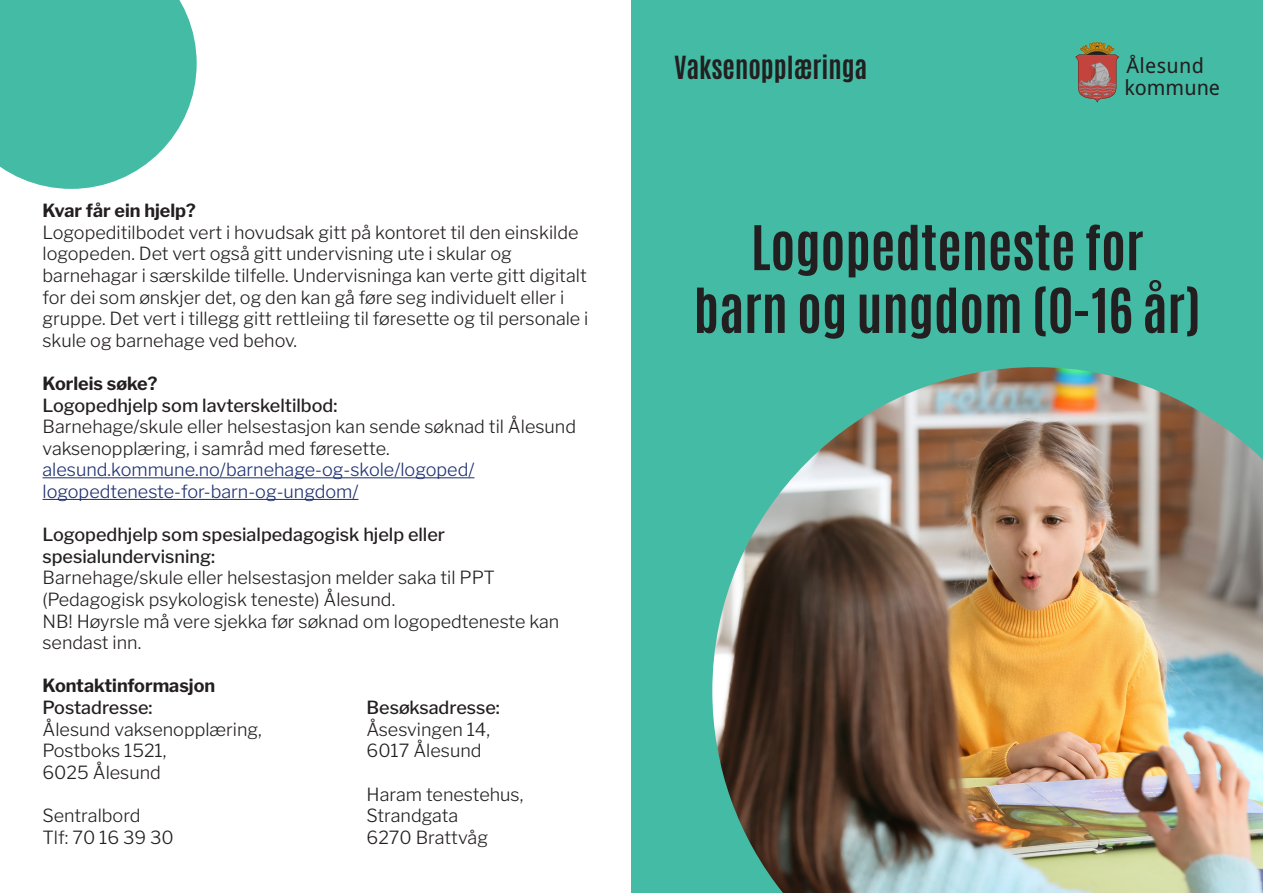
<style>
.page{position:relative;width:1263px;height:893px;background:#fff}
.page>*{position:absolute;margin:0;border:0;box-sizing:border-box;transform-origin:0 0}
.t1{font:700 52.35px/62.8px "Antonio";color:#231f20;text-align:center}
.t2{font:700 26.55px "Antonio";color:#231f20}
.t3{font:20.85px/21.9px "Droid Sans";letter-spacing:.005em;color:#231f20}
.Paragraf{font:300 18px/21.6px "Libre Franklin";color:#231f20}
.Paragraf-2{font:300 18px/21.6px "Libre Franklin";color:#1d2f6f}
.t4{font:700 18px "Libre Franklin";color:#231f20}
.t5{font:500 18px "Libre Franklin";color:#231f20}
.s1{font-weight:500}
</style>
<div class="page">
<div style="left:631px;top:0;width:632px;height:893px;background:#44bba4"></div>
<svg style="left:1075px;top:43px;width:44px;height:60px"></svg>
<hr style="left:43px;top:477px;width:431px;height:1px;background:#1d2f6f">
<hr style="left:43px;top:499px;width:315px;height:1px;background:#1d2f6f">
<img style="left:712px;top:367px;width:551px;height:526px">
<svg style="left:0;top:0;width:197px;height:189px;background:#59c2ae"></svg>
<h2 class="t4" style="left:43px;top:197px;width:155px">Kvar får ein hjelp?</h2>
<p class="Paragraf" style="left:43px;top:220px;width:547px">Logopeditilbodet vert i hovudsak gitt på kontoret til den einskilde logopeden. Det vert også gitt undervisning ute i skular og barnehagar i særskilde tilfelle. Undervisninga kan verte gitt digitalt for dei som ønskjer det, og den kan gå føre seg individuelt eller i gruppe. Det vert i tillegg gitt rettleiing til føresette og til personale i skule og barnehage ved behov.</p>
<h2 class="t4" style="left:43px;top:369px;width:116px">Korleis søke?</h2>
<p class="Paragraf" style="left:43px;top:393px;width:535px"><span class="s1">Logopedhjelp som lavterskeltilbod:<br></span>Barnehage/skule eller helsestasjon kan sende søknad til Ålesund vaksenopplæring, i samråd med føresette.</p>
<p class="Paragraf-2" style="left:43px;top:457px;width:433px">alesund.kommune.no/barnehage-og-skole/logoped/ logopedteneste-for-barn-og-ungdom/</p>
<p class="Paragraf" style="left:43px;top:522px;width:454px"><span class="s1">Logopedhjelp som spesialpedagogisk hjelp eller spesialundervisning:<br></span>Barnehage/skule eller helsestasjon melder saka til PPT (Pedagogisk psykologisk teneste) Ålesund.</p>
<p class="Paragraf" style="left:43px;top:609px;width:518px">NB! Høyrsle må vere sjekka før søknad om logopedteneste kan sendast inn.</p>
<h2 class="t4" style="left:43px;top:672px;width:174px">Kontaktinformasjon</h2>
<p class="t5" style="left:43px;top:693px;width:111px">Postadresse:</p>
<p class="t5" style="left:367px;top:693px;width:135px">Besøksadresse:</p>
<p class="Paragraf" style="left:43px;top:717px;width:221px">Ålesund vaksenopplæring,</p>
<p class="Paragraf" style="left:367px;top:717px;width:125px">Åsesvingen 14,</p>
<p class="Paragraf" style="left:43px;top:738px;width:125px">Postboks 1521,</p>
<p class="Paragraf" style="left:367px;top:738px;width:117px">6017 Ålesund</p>
<p class="Paragraf" style="left:43px;top:760px;width:120px">6025 Ålesund</p>
<p class="Paragraf" style="left:367px;top:781px;width:158px">Haram tenestehus,</p>
<p class="Paragraf" style="left:43px;top:803px;width:100px">Sentralbord</p>
<p class="Paragraf" style="left:367px;top:803px;width:93px">Strandgata</p>
<p class="Paragraf" style="left:43px;top:825px;width:133px">Tlf: 70 16 39 30</p>
<p class="Paragraf" style="left:367px;top:825px;width:123px">6270 Brattvåg</p>
<p class="t2" style="left:674px;top:47px;width:195px">Vaksenopplæringa</p>
<p class="t3" style="left:1124px;top:55px;width:97px">Ålesund kommune</p>
<h1 class="t1" style="left:694px;top:217px;width:509px">Logopedteneste for<br>barn og ungdom (0-16 år)</h1>
</div>
